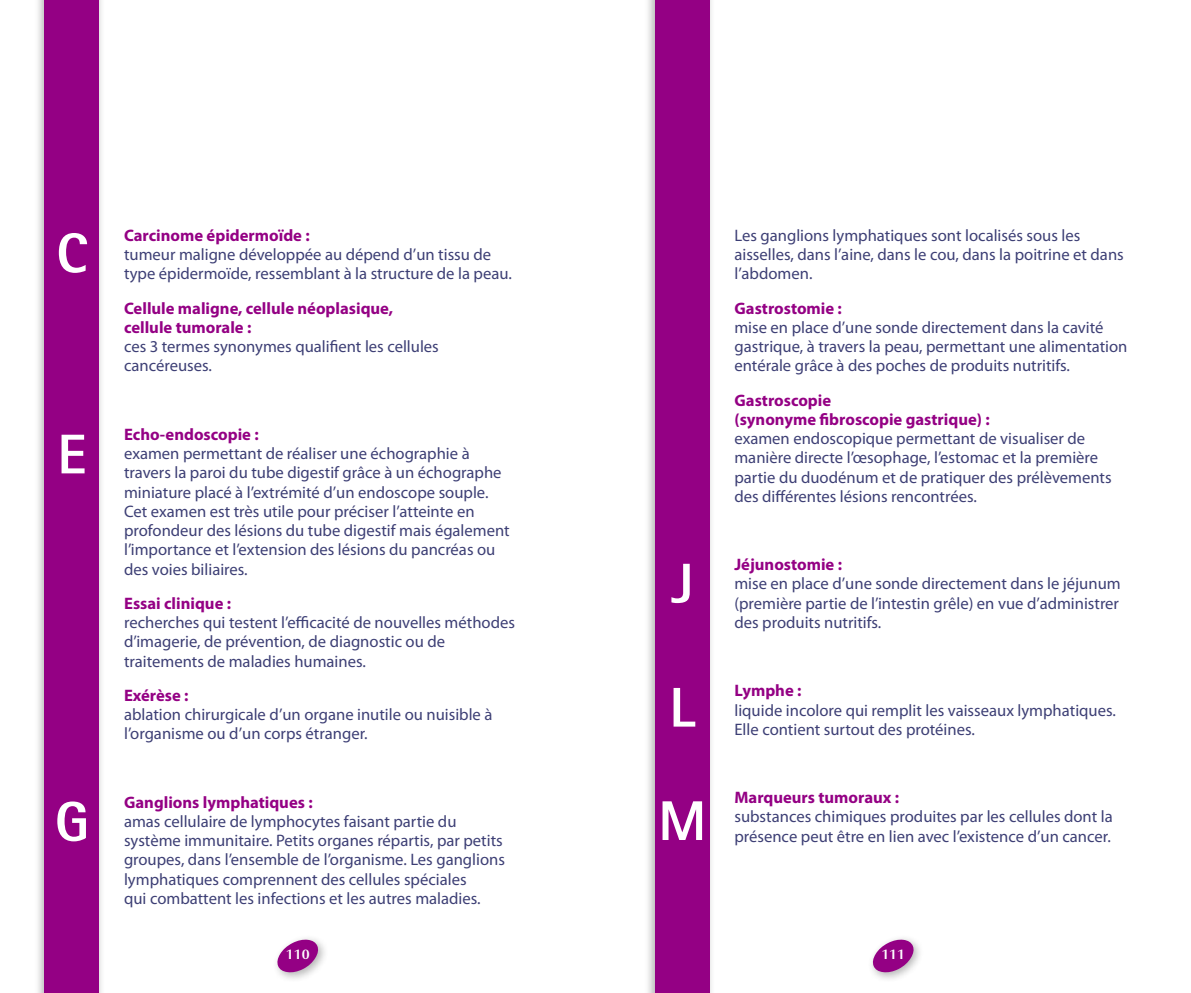
<style>
.page{position:relative;width:1191px;height:993px;background:#fff}
.page>*{position:absolute;margin:0;border:0;box-sizing:border-box;transform-origin:0 0}
.t1{font:800 56px/113.2px "Rotis Sans Serif";color:#fff}
.t2{font:16.62px/19.2px "Myriad Pro";color:#3d3f75}
.t3{font:700 16.62px/19.2px "Myriad Pro";color:#940084}
.t4{font:700 14px "URW Imperial T";color:#fff}
</style>
<div class="page">
<div style="left:271px;top:933px;width:57px;height:48px;background:#000;opacity:.3"></div>
<svg style="left:277px;top:938px;width:42px;height:34px"></svg>
<div style="left:866px;top:933px;width:57px;height:48px;background:#000;opacity:.3"></div>
<svg style="left:872px;top:938px;width:42px;height:34px"></svg>
<div style="left:644px;top:0;width:72px;height:992px;background:#000;opacity:.3"></div>
<div style="left:655px;top:0;width:54px;height:992px;background:#940084"></div>
<div style="left:34px;top:0;width:71px;height:992px;background:#000;opacity:.3"></div>
<div style="left:45px;top:0;width:54px;height:992px;background:#940084"></div>
<h1 class="t1" style="left:56px;top:196px;width:33px">C</h1>
<h1 class="t1" style="left:57px;top:397px;width:31px">E</h1>
<h1 class="t1" style="left:55px;top:764px;width:36px">G</h1>
<p class="t3" style="left:124px;top:225px;width:187px">Carcinome épidermoïde :</p>
<p class="t2" style="left:124px;top:244px;width:389px">tumeur maligne développée au dépend d’un tissu de type épidermoïde, ressemblant à la structure de la peau.</p>
<p class="t3" style="left:124px;top:298px;width:270px">Cellule maligne, cellule néoplasique, cellule tumorale :</p>
<p class="t2" style="left:124px;top:336px;width:316px">ces 3 termes synonymes qualifient les cellules cancéreuses.</p>
<p class="t3" style="left:124px;top:424px;width:136px">Echo-endoscopie :</p>
<p class="t2" style="left:124px;top:443px;width:387px">examen permettant de réaliser une échographie à travers la paroi du tube digestif grâce à un échographe miniature placé à l’extrémité d’un endoscope souple.<br>Cet examen est très utile pour préciser l’atteinte en profondeur des lésions du tube digestif mais également l’importance et l’extension des lésions du pancréas ou des voies biliaires.</p>
<p class="t3" style="left:124px;top:592px;width:109px">Essai clinique :</p>
<p class="t2" style="left:124px;top:612px;width:392px">recherches qui testent l’efficacité de nouvelles méthodes d’imagerie, de prévention, de diagnostic ou de traitements de maladies humaines.</p>
<p class="t3" style="left:124px;top:684px;width:66px">Exérèse :</p>
<p class="t2" style="left:124px;top:704px;width:370px">ablation chirurgicale d’un organe inutile ou nuisible à l’organisme ou d’un corps étranger.</p>
<p class="t3" style="left:124px;top:791px;width:190px">Ganglions lymphatiques :</p>
<p class="t2" style="left:124px;top:811px;width:382px">amas cellulaire de lymphocytes faisant partie du système immunitaire. Petits organes répartis, par petits groupes, dans l’ensemble de l’organisme. Les ganglions lymphatiques comprennent des cellules spéciales<br>qui combattent les infections et les autres maladies.</p>
<h1 class="t1" style="left:671px;top:526px;width:23px">J</h1>
<h1 class="t1" style="left:658px;top:650px;width:49px">L<br>M</h1>
<p class="t2" style="left:734px;top:225px;width:391px">Les ganglions lymphatiques sont localisés sous les aisselles, dans l’aine, dans le cou, dans la poitrine et dans l’abdomen.</p>
<p class="t3" style="left:734px;top:298px;width:109px">Gastrostomie :</p>
<p class="t2" style="left:734px;top:317px;width:394px">mise en place d’une sonde directement dans la cavité gastrique, à travers la peau, permettant une alimentation entérale grâce à des poches de produits nutritifs.</p>
<p class="t3" style="left:734px;top:389px;width:257px">Gastroscopie<br>(synonyme fibroscopie gastrique) :</p>
<p class="t2" style="left:734px;top:428px;width:379px">examen endoscopique permettant de visualiser de manière directe l’œsophage, l’estomac et la première partie du duodénum et de pratiquer des prélèvements des différentes lésions rencontrées.</p>
<p class="t3" style="left:734px;top:554px;width:109px">Jéjunostomie :</p>
<p class="t2" style="left:734px;top:573px;width:388px;text-align:justify">mise en place d’une sonde directement dans le jéjunum (première partie de l’intestin grêle) en vue d’administrer des produits nutritifs.</p>
<p class="t3" style="left:734px;top:680px;width:69px">Lymphe :</p>
<p class="t2" style="left:734px;top:700px;width:383px">liquide incolore qui remplit les vaisseaux lymphatiques.<br>Elle contient surtout des protéines.</p>
<p class="t3" style="left:734px;top:787px;width:166px">Marqueurs tumoraux :</p>
<p class="t2" style="left:734px;top:806px;width:380px">substances chimiques produites par les cellules dont la présence peut être en lien avec l’existence d’un cancer.</p>
<p class="t4" style="left:286px;top:945px;width:25px">110</p>
<p class="t4" style="left:881px;top:945px;width:25px">111</p>
</div>
